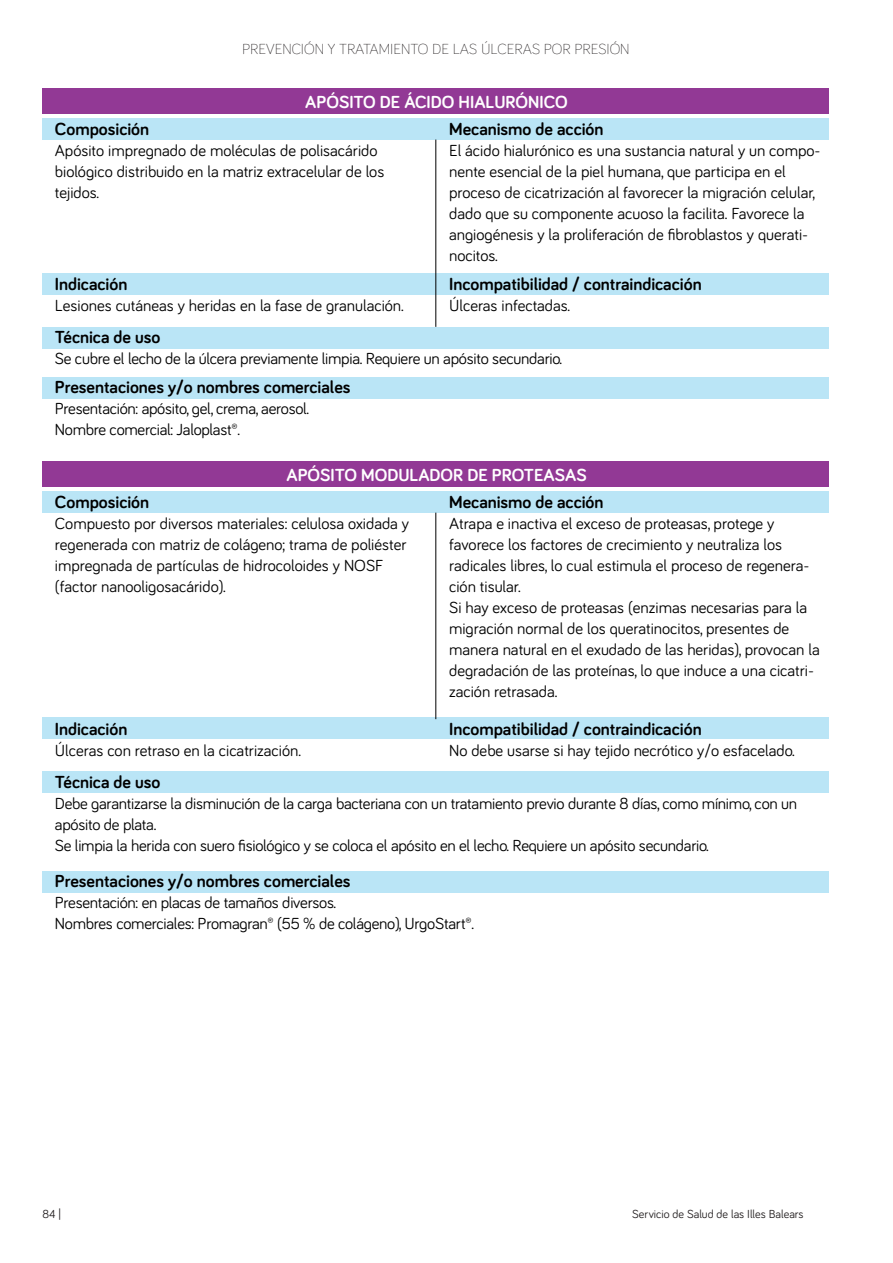
<style>
.page{position:relative;width:893px;height:1263px;background:#fff}
.page>*{position:absolute;margin:0;border:0;box-sizing:border-box;transform-origin:0 0}
.t1{font:18px "Bariol Bold+VZSMNU";color:#000}
.t2{font:18px "Bariol Bold+VZSMNU";color:#fff}
.t3{font:16.5px/21px "Bariol Regular+HTGCAV";color:#000}
.t4{font:300 15px "Bariol";color:#231f20}
.t5{font:12px "Bariol";color:#231f20}
</style>
<div class="page">
<div style="left:43px;top:89px;width:786px;height:25px;background:#923995"></div>
<div style="left:43px;top:327px;width:786px;height:22px;background:#bae5f6"></div>
<div style="left:43px;top:377px;width:786px;height:21px;background:#bae5f6"></div>
<div style="left:43px;top:118px;width:393px;height:22px;background:#bae5f6"></div>
<div style="left:435px;top:118px;width:394px;height:22px;background:#bae5f6"></div>
<div style="left:43px;top:273px;width:393px;height:22px;background:#bae5f6"></div>
<div style="left:435px;top:273px;width:394px;height:22px;background:#bae5f6"></div>
<hr style="left:435px;top:140px;width:1px;height:187px;background:#000">
<div style="left:43px;top:461px;width:786px;height:26px;background:#923995"></div>
<div style="left:43px;top:772px;width:786px;height:21px;background:#bae5f6"></div>
<div style="left:43px;top:871px;width:786px;height:21px;background:#bae5f6"></div>
<div style="left:43px;top:491px;width:393px;height:22px;background:#bae5f6"></div>
<div style="left:435px;top:491px;width:394px;height:22px;background:#bae5f6"></div>
<div style="left:43px;top:718px;width:393px;height:21px;background:#bae5f6"></div>
<div style="left:435px;top:718px;width:394px;height:21px;background:#bae5f6"></div>
<hr style="left:435px;top:513px;width:1px;height:206px;background:#000">
<p class="t4" style="left:242px;top:44px;width:389px">PREVENCIÓN Y TRATAMIENTO DE LAS ÚLCERAS POR PRESIÓN</p>
<p class="t2" style="left:305px;top:96px;width:264px">APÓSITO DE ÁCIDO HIALURÓNICO</p>
<p class="t1" style="left:55px;top:123px;width:96px">Composición</p>
<p class="t3" style="left:55px;top:142px;width:331px">Apósito impregnado de moléculas de polisacárido biológico distribuido en la matriz extracelular de los tejidos.</p>
<p class="t1" style="left:55px;top:278px;width:74px">Indicación</p>
<p class="t3" style="left:55px;top:297px;width:350px">Lesiones cutáneas y heridas en la fase de granulación.</p>
<p class="t1" style="left:449px;top:123px;width:156px">Mecanismo de acción</p>
<p class="t3" style="left:449px;top:142px;width:373px">El ácido hialurónico es una sustancia natural y un compo&shy;nente esencial de la piel humana, que participa en el proceso de cicatrización al favorecer la migración celular, dado que su componente acuoso la facilita. Favorece la angiogénesis y la proliferación de fibroblastos y querati&shy;nocitos.</p>
<p class="t1" style="left:449px;top:278px;width:254px">Incompatibilidad / contraindicación</p>
<p class="t3" style="left:449px;top:297px;width:123px">Úlceras infectadas.</p>
<p class="t1" style="left:55px;top:331px;width:107px">Técnica de uso</p>
<p class="t3" style="left:55px;top:350px;width:509px">Se cubre el lecho de la úlcera previamente limpia. Requiere un apósito secundario.</p>
<p class="t1" style="left:55px;top:381px;width:297px">Presentaciones y/o nombres comerciales</p>
<p class="t3" style="left:55px;top:399px;width:256px">Presentación: apósito, gel, crema, aerosol.<br>Nombre comercial: Jaloplast®.</p>
<p class="t2" style="left:286px;top:469px;width:302px">APÓSITO MODULADOR DE PROTEASAS</p>
<p class="t1" style="left:55px;top:496px;width:96px">Composición</p>
<p class="t3" style="left:55px;top:515px;width:356px">Compuesto por diversos materiales: celulosa oxidada y regenerada con matriz de colágeno; trama de poliéster impregnada de partículas de hidrocoloides y NOSF (factor nanooligosacárido).</p>
<p class="t1" style="left:55px;top:722px;width:74px">Indicación</p>
<p class="t3" style="left:55px;top:741px;width:248px">Úlceras con retraso en la cicatrización.</p>
<p class="t1" style="left:449px;top:496px;width:156px">Mecanismo de acción</p>
<p class="t3" style="left:449px;top:515px;width:372px">Atrapa e inactiva el exceso de proteasas, protege y favorece los factores de crecimiento y neutraliza los radicales libres, lo cual estimula el proceso de regenera&shy;ción tisular.<br>Si hay exceso de proteasas (enzimas necesarias para la migración normal de los queratinocitos, presentes de manera natural en el exudado de las heridas), provocan la degradación de las proteínas, lo que induce a una cicatri&shy;zación retrasada.</p>
<p class="t1" style="left:449px;top:722px;width:254px">Incompatibilidad / contraindicación</p>
<p class="t3" style="left:449px;top:741px;width:347px">No debe usarse si hay tejido necrótico y/o esfacelado.</p>
<p class="t1" style="left:55px;top:775px;width:107px">Técnica de uso</p>
<p class="t3" style="left:55px;top:794px;width:744px">Debe garantizarse la disminución de la carga bacteriana con un tratamiento previo durante 8 días, como mínimo, con un apósito de plata.<br>Se limpia la herida con suero fisiológico y se coloca el apósito en el lecho. Requiere un apósito secundario.</p>
<p class="t1" style="left:55px;top:875px;width:297px">Presentaciones y/o nombres comerciales</p>
<p class="t3" style="left:55px;top:893px;width:421px">Presentación: en placas de tamaños diversos.<br>Nombres comerciales: Promagran® (55 % de colágeno), UrgoStart®.</p>
<p class="t5" style="left:43px;top:1210px;width:20px">84 |</p>
<p class="t5" style="left:632px;top:1210px;width:173px">Servicio de Salud de las Illes Balears</p>
</div>
